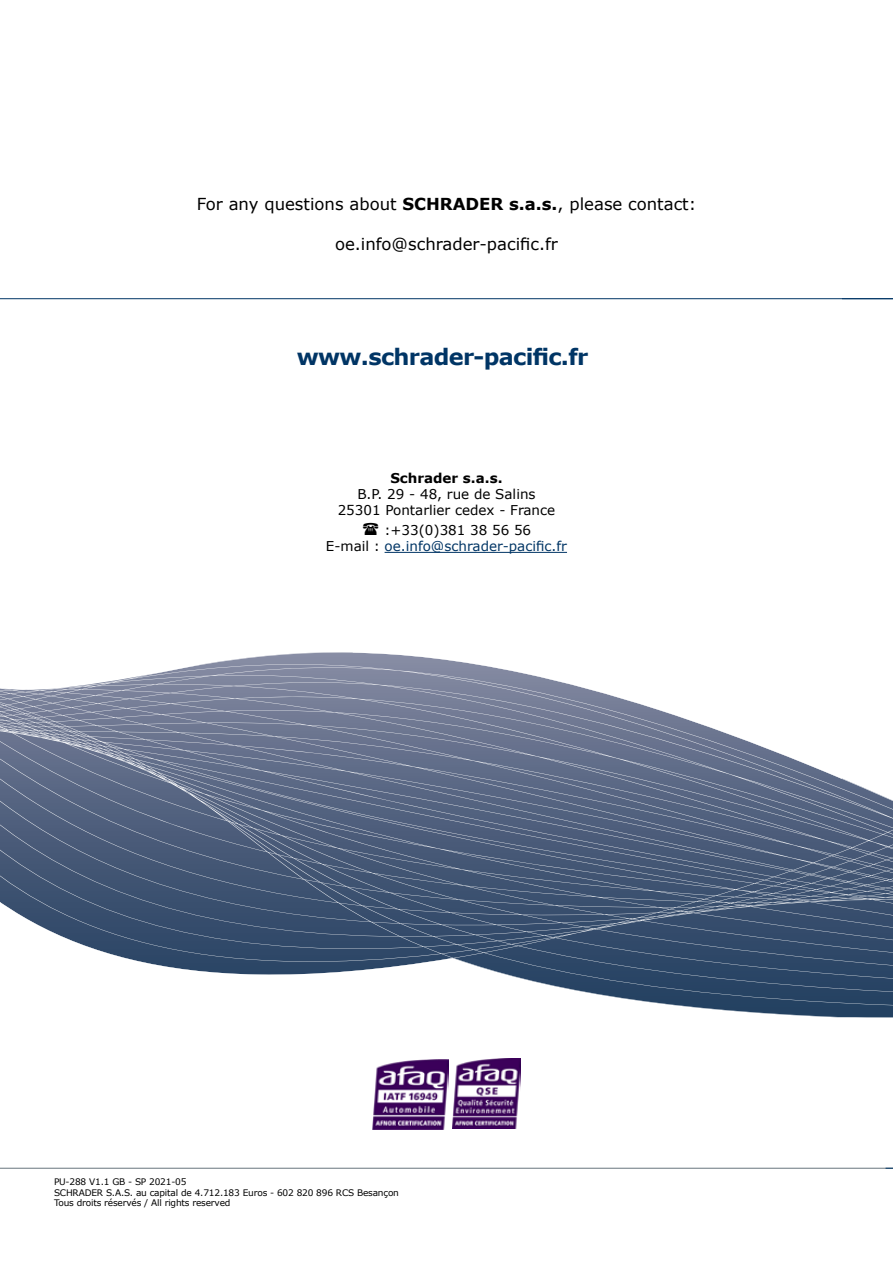
<style>
.page{position:relative;width:893px;height:1263px;background:#fff}
.page>*{position:absolute;margin:0;border:0;box-sizing:border-box;transform-origin:0 0}
.t1{font:700 22.5px "Verdana";letter-spacing:-.03em;color:#003565}
.t2{font:16.5px "Verdana";color:#000}
.t3{font:13.5px/16.2px "Verdana";color:#003565}
.t4{font:13.5px/16.2px "Verdana";color:#000;text-align:center}
.t5{font:700 13.5px "Verdana";color:#000}
.t6{font:9px/10.8px "Verdana";letter-spacing:-.02em;color:#000}
.s1{font-weight:700}
.s2{color:#000}
</style>
<div class="page">
<svg style="left:838px;top:845px;width:55px;height:173px;background:#3f5673"></svg>
<svg style="left:0;top:652px;width:893px;height:193px"></svg>
<svg style="left:0;top:801px;width:841px;height:216px"></svg>
<hr style="left:0;top:298px;width:893px;height:1px;background:#003565">
<hr style="left:0;top:1168px;width:893px;height:1px;background:#68757d">
<hr style="left:385px;top:552px;width:182px;height:1px;background:#003565">
<img style="left:372px;top:1059px;width:77px;height:71px">
<img style="left:453px;top:1058px;width:68px;height:71px">
<h2 class="t2" style="left:197px;top:193px;width:501px">For any questions about <span class="s1">SCHRADER s.a.s.</span>, please contact:</h2>
<h2 class="t2" style="left:335px;top:233px;width:224px">oe.info@schrader-pacific.fr</h2>
<h1 class="t1" style="left:297px;top:341px;width:293px">www.schrader-pacific.fr</h1>
<h3 class="t5" style="left:390px;top:468px;width:114px">Schrader s.a.s.</h3>
<h3 class="t4" style="left:338px;top:486px;width:219px">B.P. 29 - 48, rue de Salins<br>25301 Pontarlier cedex - France</h3>
<h3 class="t3" style="left:326px;top:522px;width:243px;text-indent:59px"><span class="s2">:+33(0)381 38 56 56<br>E-mail :</span> oe.info@schrader-pacific.fr</h3>
<p class="t6" style="left:54px;top:1176px;width:346px">PU-288 V1.1 GB - SP 2021-05<br>SCHRADER S.A.S. au capital de 4.712.183 Euros - 602 820 896 RCS Besançon<br>Tous droits réservés / All rights reserved</p>
</div>
